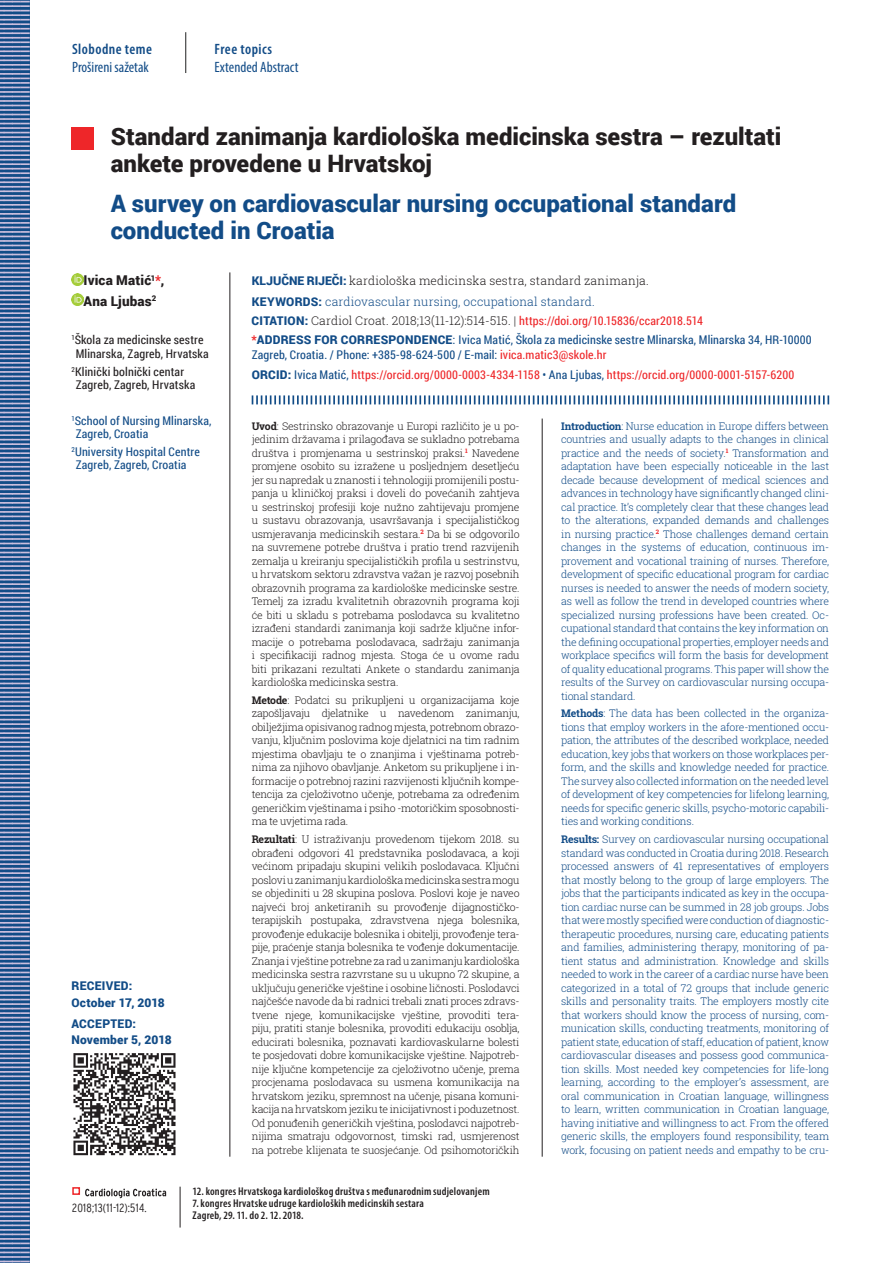
<style>
.page{position:relative;width:893px;height:1263px;background:#fff}
.page>*{position:absolute;margin:0;border:0;box-sizing:border-box;transform-origin:0 0}
.t1{font:900 24px/27px "Roboto";color:#231f20}
.t2{font:900 24px/27px "Roboto";letter-spacing:.005em;color:#124c87}
.t3{font:condensed 15px "Myriad Pro";color:#124c87}
.t4{font:600 condensed 15px "Myriad Pro";letter-spacing:.03em;color:#124c87}
.t5{font:900 13.5px/20.7px "Roboto";letter-spacing:.015em;color:#231f20}
.t6{font:12px/13.5px "Roboto Condensed";letter-spacing:.015em;color:#124c87}
.t7{font:300 12px/20.7px "Roboto Slab";letter-spacing:.015em;color:#231f20}
.t8{font:12px "Roboto Condensed";letter-spacing:.015em;color:#ee2629}
.t9{font:12px/13.5px "Roboto Condensed";letter-spacing:.015em;color:#231f20;text-align:center}
.t10{font:900 12px/16.5px "Roboto";letter-spacing:.02em;color:#124c87}
.t11{font:300 condensed 12px "Interstate";letter-spacing:.02em;color:#231f20}
.t12{font:600 condensed 11.25px/12px "Myriad Pro";letter-spacing:.015em;color:#231f20}
.t13{font:300 10.5px/13.5px "Roboto Slab";letter-spacing:-.015em;color:#231f20;text-align:justify}
.t14{font:300 10.5px/13.5px "Roboto Slab";letter-spacing:-.02em;color:#124c87;text-align:justify}
.s1{color:#ee2629}
.s2{font-family:"Roboto";font-weight:900;color:#124c87}
.s3{color:#124c87}
.s4{font-family:"Roboto Condensed";font-weight:400;color:#ee2629}
.s5{font-family:"Roboto";font-weight:900}
.s6{font-family:"Roboto"}
.s7{font-weight:700}
</style>
<div class="page">
<svg style="left:85px;top:1188px;width:81px;height:10px"></svg>
<div style="left:72px;top:1187px;width:8px;height:8px;border:2px solid #ee2629"></div>
<hr style="left:180px;top:1187px;width:1px;height:40px;background:#231f20">
<hr style="left:185px;top:32px;width:1px;height:41px;background:#1f2020">
<svg style="left:0;top:0;width:30px;height:1263px;background:#5877a7"></svg>
<div style="left:72px;top:127px;width:22px;height:23px;background:#ee2629"></div>
<svg style="left:72px;top:273px;width:12px;height:12px"></svg>
<svg style="left:72px;top:294px;width:12px;height:12px"></svg>
<hr style="left:230px;top:272px;width:1px;height:885px;background:#231f20">
<svg style="left:252px;top:395px;width:577px;height:9px"></svg>
<hr style="left:542px;top:419px;width:1px;height:738px;background:#231f20">
<svg style="left:73px;top:1053px;width:102px;height:102px"></svg>
<h2 class="t4" style="left:72px;top:41px;width:81px">Slobodne teme</h2>
<h2 class="t3" style="left:72px;top:58px;width:78px">Prošireni sažetak</h2>
<h2 class="t4" style="left:215px;top:41px;width:59px">Free topics</h2>
<h2 class="t3" style="left:215px;top:58px;width:85px">Extended Abstract</h2>
<h1 class="t1" style="left:111px;top:122px;width:672px">Standard zanimanja kardiološka medicinska sestra – rezultati ankete provedene u Hrvatskoj</h1>
<h1 class="t2" style="left:111px;top:189px;width:627px">A survey on cardiovascular nursing occupational standard conducted in Croatia</h1>
<p class="t5" style="left:84px;top:269px;width:82px">Ivica Matić<sup>1</sup><span class="s1">*</span>,<br>Ana Ljubas<sup>2</sup></p>
<p class="t9" style="left:72px;top:333px;width:139px"><sup>1</sup>Škola za medicinske sestre<br>Mlinarska, Zagreb, Hrvatska</p>
<p class="t9" style="left:76px;top:364px;width:121px;text-align:left;text-indent:-4px"><sup>2</sup>Klinički bolnički centar<br>Zagreb, Zagreb, Hrvatska</p>
<p class="t6" style="left:76px;top:413px;width:137px;text-indent:-4px"><sup>1</sup>School of Nursing Mlinarska,<br>Zagreb, Croatia</p>
<p class="t6" style="left:76px;top:444px;width:126px;text-indent:-4px"><sup>2</sup>University Hospital Centre<br>Zagreb, Zagreb, Croatia</p>
<p class="t7" style="left:252px;top:270px;width:399px"><span class="s2">KLJUČNE RIJEČI:</span> kardiološka medicinska sestra, standard zanimanja.<br><span class="s2">KEYWORDS:</span> <span class="s3">cardiovascular nursing, occupational standard.</span></p>
<p class="t7" style="left:252px;top:310px;width:453px"><span class="s2">CITATION:</span> Cardiol Croat. 2018;13(11-12):514-515. | <span class="s4">https://doi.org/10.15836/ccar2018.514</span></p>
<p class="t10" style="left:252px;top:331px;width:107px"><span class="s1">*</span>Address for corr</p>
<p class="t6" style="left:252px;top:332px;width:562px;line-height:15px;text-indent:122px"><span class="s5">espondence</span><span class="s6">:</span> Ivica Matić, Škola za medicinske sestre Mlinarska, Mlinarska 34, HR-10000<br>Zagreb, Croatia. / Phone: +385-98-624-500 / E-mail: <span class="s1">ivica.matic3@skole.hr</span></p>
<p class="t8" style="left:252px;top:366px;width:544px"><span class="s2">ORCID:</span> <span class="s3">Ivica Matić,</span> https://orcid.org/0000-0003-4334-1158 <span class="s3">• Ana Ljubas,</span> https://orcid.org/0000-0001-5157-6200</p>
<p class="t13" style="left:252px;top:419px;width:269px"><span class="s7">Uvod</span>: Sestrinsko obrazovanje u Europi različito je u po&shy;jedinim državama i prilagođava se sukladno potrebama društva i promjenama u sestrinskoj praksi.<sup>1</sup> Navedene promjene osobito su izražene u posljednjem desetljeću jer su napredak u znanosti i tehnologiji promijenili postu&shy;panja u kliničkoj praksi i doveli do povećanih zahtjeva u sestrinskoj profesiji koje nužno zahtijevaju promjene u sustavu obrazovanja, usavršavanja i specijalističkog usmjeravanja medicinskih sestara.<sup>2</sup> Da bi se odgovorilo na suvremene potrebe društva i pratio trend razvijenih zemalja u kreiranju specijalističkih profila u sestrinstvu, u hrvatskom sektoru zdravstva važan je razvoj posebnih obrazovnih programa za kardiološke medicinske sestre.<br>Temelj za izradu kvalitetnih obrazovnih programa koji će biti u skladu s potrebama poslodavca su kvalitetno izrađeni standardi zanimanja koji sadrže ključne infor&shy;macije o potrebama poslodavaca, sadržaju zanimanja i specifikaciji radnog mjesta. Stoga će u ovome radu biti prikazani rezultati Ankete o standardu zanimanja kardiološka medicinska sestra.</p>
<p class="t13" style="left:252px;top:693px;width:269px"><span class="s7">Metode</span>: Podatci su prikupljeni u organizacijama koje zapošljavaju djelatnike u navedenom zanimanju, obilježjima opisivanog radnog mjesta, potrebnom obrazo&shy;vanju, ključnim poslovima koje djelatnici na tim radnim mjestima obavljaju te o znanjima i vještinama potreb&shy;nima za njihovo obavljanje. Anketom su prikupljene i in&shy;formacije o potrebnoj razini razvijenosti ključnih kompe&shy;tencija za cjeloživotno učenje, potrebama za određenim generičkim vještinama i psiho -motoričkim sposobnosti&shy;ma te uvjetima rada.</p>
<p class="t13" style="left:252px;top:832px;width:269px"><span class="s7">Rezultati</span>: U istraživanju provedenom tijekom 2018. su obrađeni odgovori 41 predstavnika poslodavaca, a koji većinom pripadaju skupini velikih poslodavaca. Ključni poslovi u zanimanju kardiološka medicinska sestra mogu se objediniti u 28 skupina poslova. Poslovi koje je naveo najveći broj anketiranih su provođenje dijagnostičko&shy;terapijskih postupaka, zdravstvena njega bolesnika, provođenje edukacije bolesnika i obitelji, provođenje tera&shy;pije, praćenje stanja bolesnika te vođenje dokumentacije.<br>Znanja i vještine potrebne za rad u zanimanju kardiološka medicinska sestra razvrstane su u ukupno 72 skupine, a uključuju generičke vještine i osobine ličnosti. Poslodavci najčešće navode da bi radnici trebali znati proces zdravs&shy;tvene njege, komunikacijske vještine, provoditi tera&shy;piju, pratiti stanje bolesnika, provoditi edukaciju osoblja, educirati bolesnika, poznavati kardiovaskularne bolesti te posjedovati dobre komunikacijske vještine. Najpotreb&shy;nije ključne kompetencije za cjeloživotno učenje, prema procjenama poslodavaca su usmena komunikacija na hrvatskom jeziku, spremnost na učenje, pisana komuni&shy;kacija na hrvatskom jeziku te inicijativnost i poduzetnost.<br>Od ponuđenih generičkih vještina, poslodavci najpotreb&shy;nijima smatraju odgovornost, timski rad, usmjerenost na potrebe klijenata te suosjećanje. Od psihomotoričkih</p>
<p class="t14" style="left:561px;top:419px;width:269px"><span class="s7">Introduction</span>: Nurse education in Europe differs between countries and usually adapts to the changes in clinical practice and the needs of society.<sup>1</sup> Transformation and adaptation have been especially noticeable in the last decade because development of medical sciences and advances in technology have significantly changed clini&shy;cal practice. It’s completely clear that these changes lead to the alterations, expanded demands and challenges in nursing practice.<sup>2</sup> Those challenges demand certain changes in the systems of education, continuous im&shy;provement and vocational training of nurses. Therefore, development of specific educational program for cardiac nurses is needed to answer the needs of modern society, as well as follow the trend in developed countries where specialized nursing professions have been created. Oc&shy;cupational standard that contains the key information on the defining occupational properties, employer needs and workplace specifics will form the basis for development of quality educational programs. This paper will show the results of the Survey on cardiovascular nursing occupa&shy;tional standard.</p>
<p class="t14" style="left:561px;top:706px;width:269px"><span class="s7">Methods</span>: The data has been collected in the organiza&shy;tions that employ workers in the afore-mentioned occu&shy;pation, the attributes of the described workplace, needed education, key jobs that workers on those workplaces per&shy;form, and the skills and knowledge needed for practice.<br>The survey also collected information on the needed level of development of key competencies for lifelong learning, needs for specific generic skills, psycho-motoric capabili&shy;ties and working conditions.</p>
<p class="t14" style="left:561px;top:832px;width:269px"><span class="s7">Results:</span> Survey on cardiovascular nursing occupational standard was conducted in Croatia during 2018. Research processed answers of 41 representatives of employers that mostly belong to the group of large employers. The jobs that the participants indicated as key in the occupa&shy;tion cardiac nurse can be summed in 28 job groups. Jobs that were mostly specified were conduction of diagnostic&shy;therapeutic procedures, nursing care, educating patients and families, administering therapy, monitoring of pa&shy;tient status and administration. Knowledge and skills needed to work in the career of a cardiac nurse have been categorized in a total of 72 groups that include generic skills and personality traits. The employers mostly cite that workers should know the process of nursing, com&shy;munication skills, conducting treatments, monitoring of patient state, education of staff, education of patient, know cardiovascular diseases and possess good communica&shy;tion skills. Most needed key competencies for life-long learning, according to the employer’s assessment, are oral communication in Croatian language, willingness to learn, written communication in Croatian language, having initiative and willingness to act. From the offered generic skills, the employers found responsibility, team work, focusing on patient needs and empathy to be cru-</p>
<p class="t10" style="left:72px;top:977px;width:95px">Received:<br>October 17, 2018</p>
<p class="t10" style="left:72px;top:1015px;width:102px">Accepted:<br>November 5, 2018</p>
<p class="t11" style="left:72px;top:1201px;width:76px">2018;13(11-12):514.</p>
<p class="t12" style="left:193px;top:1185px;width:299px">12. kongres Hrvatskoga kardiološkog društva s međunarodnim sudjelovanjem</p>
<p class="t12" style="left:193px;top:1197px;width:233px">7. kongres Hrvatske udruge kardioloških medicinskih sestara<br>Zagreb, 29. 11. do 2. 12. 2018.</p>
</div>
